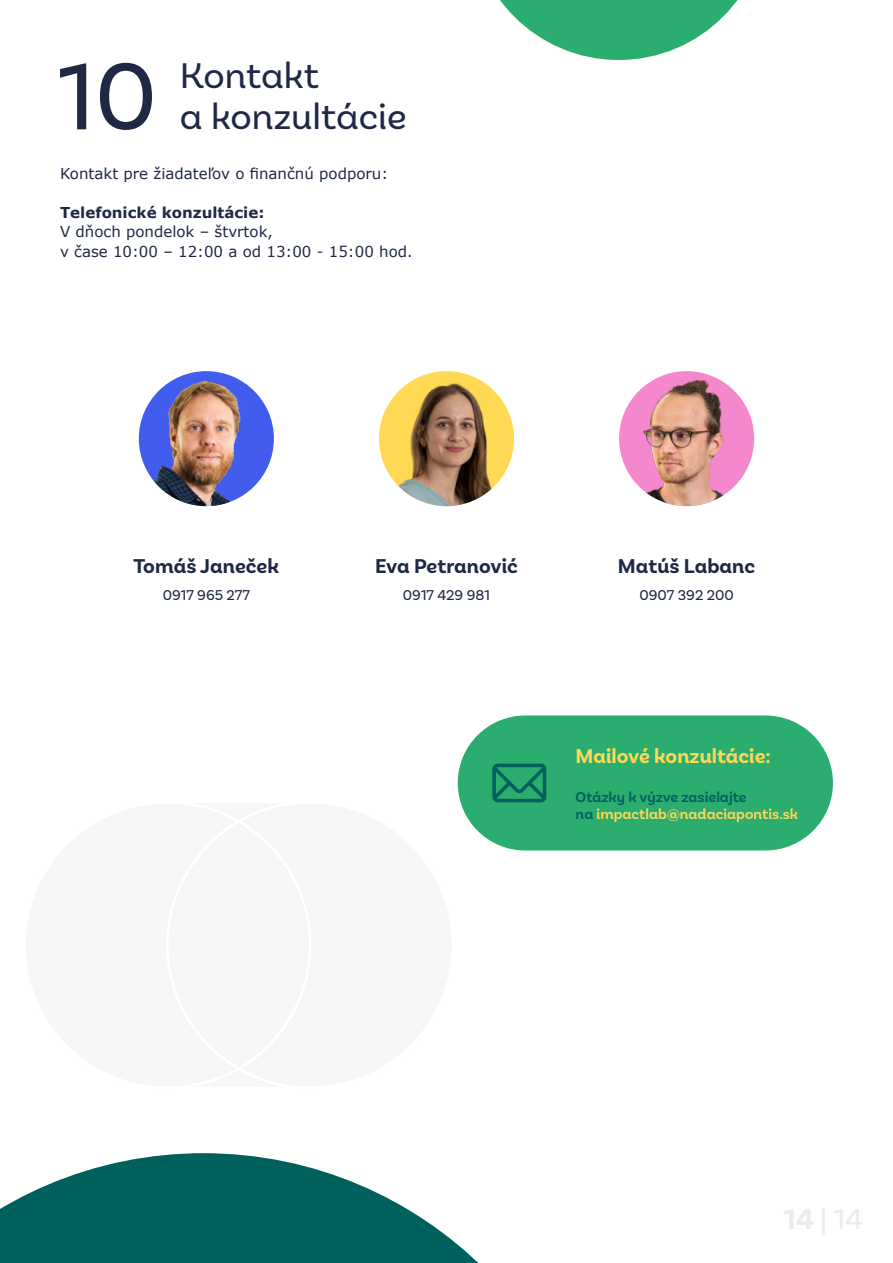
<style>
.page{position:relative;width:893px;height:1263px;background:#fff}
.page>*{position:absolute;margin:0;border:0;box-sizing:border-box;transform-origin:0 0}
.t1{font:100.05px "Basic Sans";color:#1f2945}
.t2{font:37.5px/41.2px "Basic Sans";color:#1f2945}
.t3{font:700 21px "Basic Sans";color:#1f2945}
.t4{font:700 21px "Basic Sans";color:#ffd954}
.t5{font:15px/19.5px "Verdana";color:#1f2945}
.t6{font:600 15px/16.5px "Basic Sans";color:#ffd954}
.t7{font:15px "Basic Sans";color:#1f2945}
.t8{font:700 15px "Verdana";color:#1f2945}
.s1{color:#00615c}
</style>
<div class="page">
<img style="left:379px;top:371px;width:135px;height:135px;border-radius:68px">
<img style="left:619px;top:371px;width:135px;height:135px;border-radius:68px">
<img style="left:139px;top:371px;width:135px;height:135px;border-radius:68px">
<svg style="left:0;top:1153px;width:479px;height:110px;fill:#00615c"></svg>
<svg style="left:500px;top:0;width:238px;height:60px"></svg>
<div style="left:458px;top:716px;width:374px;height:134px;background:#2bad70;border-radius:68px"></div>
<svg style="left:492px;top:764px;width:54px;height:38px"></svg>
<h1 class="t1" style="left:58px;top:36px;width:101px">10</h1>
<h2 class="t2" style="left:180px;top:55px;width:228px">Kontakt<br>a konzultácie</h2>
<p class="t5" style="left:60px;top:164px;width:330px">Kontakt pre žiadateľov o finančnú podporu:</p>
<p class="t8" style="left:60px;top:202px;width:206px">Telefonické konzultácie:</p>
<p class="t5" style="left:60px;top:222px;width:354px">V dňoch pondelok – štvrtok,<br>v čase 10:00 – 12:00 a od 13:00 - 15:00 hod.</p>
<h3 class="t3" style="left:133px;top:553px;width:147px">Tomáš Janeček</h3>
<p class="t7" style="left:163px;top:586px;width:89px">0917 965 277</p>
<h3 class="t3" style="left:375px;top:553px;width:144px">Eva Petranović</h3>
<p class="t7" style="left:403px;top:586px;width:89px">0917 429 981</p>
<h3 class="t3" style="left:618px;top:553px;width:139px">Matúš Labanc</h3>
<p class="t7" style="left:639px;top:586px;width:96px">0907 392 200</p>
<h3 class="t4" style="left:575px;top:743px;width:197px">Mailové konzultácie:</h3>
<p class="t6" style="left:575px;top:789px;width:224px"><span class="s1">Otázky k výzve zasielajte<br>na</span> impactlab@nadaciapontis.sk</p>
</div>
